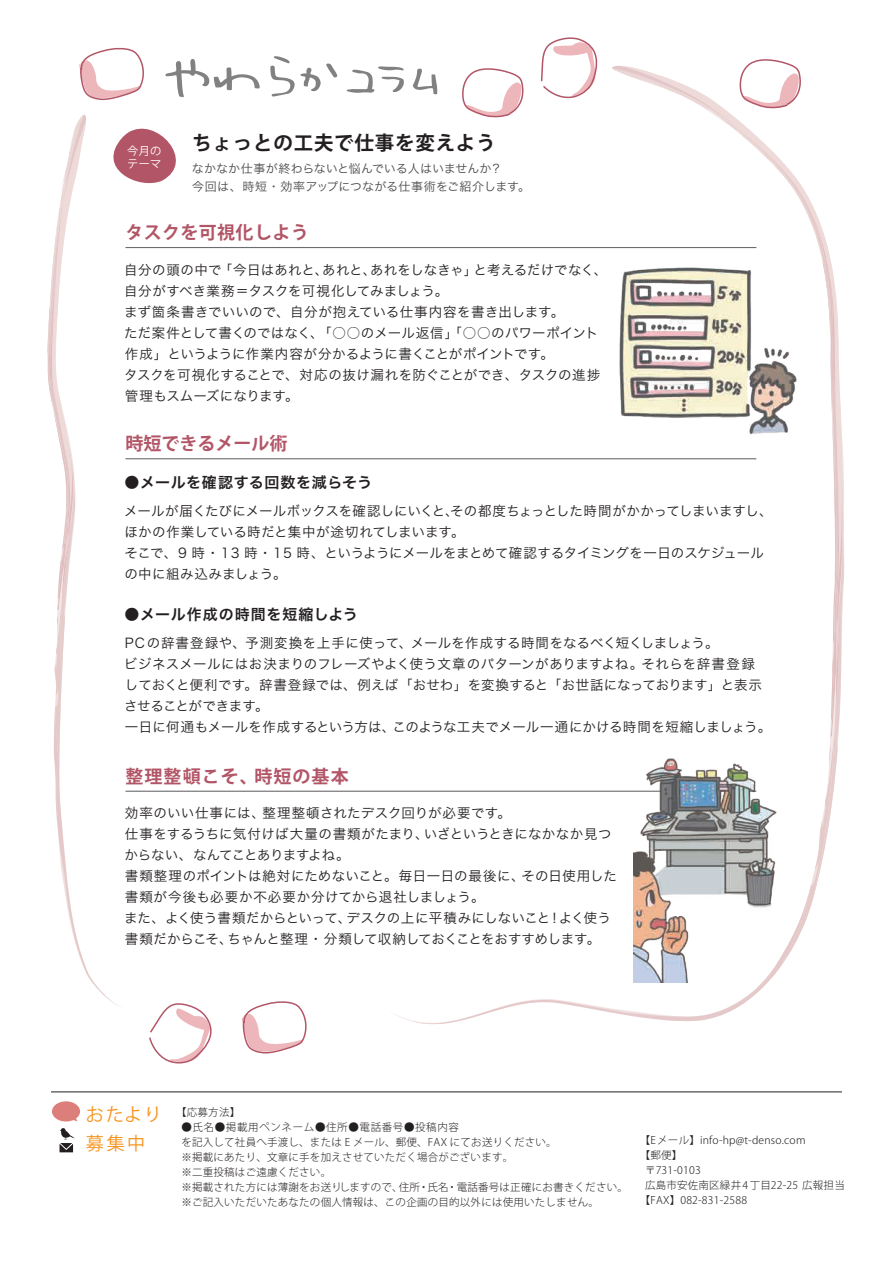
<style>
.page{position:relative;width:893px;height:1263px;background:#fff}
.page>*{position:absolute;margin:0;border:0;box-sizing:border-box;transform-origin:0 0}
.t1{font:700 19.5px "Koz Go Pro";letter-spacing:.04em;color:#231f20}
.t2{font:700 18px "Koz Go Pro";letter-spacing:.06em;color:#b25567}
.t3{font:700 18px "Koz Go Pro";letter-spacing:.02em;color:#b25567}
.t4{font:700 18px "Koz Go Pro";color:#b25567}
.t5{font:18px/28.5px "Koz Go Pr 6 N";letter-spacing:.1em;color:#f7931d}
.t6{font:15px "Hira Kaku Std N W6";letter-spacing:.045em;color:#231f20}
.t7{font:13.5px/21px "Hira Kaku Std N W3";letter-spacing:.005em;color:#231f20}
.t8{font:12px/18px "Hira Kaku Std N W3";color:#4b4c4d}
.t9{font:11.25px "Koz Go Pr 6 N";letter-spacing:.02em;color:#fff}
.t10{font:300 10.5px/15px "Koz Go Pro";letter-spacing:.02em;color:#231f20}
</style>
<div class="page">
<svg style="left:165px;top:59px;width:95px;height:38px"></svg>
<svg style="left:270px;top:56px;width:67px;height:41px"></svg>
<svg style="left:347px;top:66px;width:57px;height:27px"></svg>
<svg style="left:413px;top:69px;width:25px;height:25px"></svg>
<svg style="left:79px;top:47px;width:65px;height:54px"></svg>
<svg style="left:242px;top:1001px;width:65px;height:53px"></svg>
<svg style="left:462px;top:68px;width:62px;height:49px"></svg>
<svg style="left:540px;top:37px;width:58px;height:62px"></svg>
<svg style="left:411px;top:983px;width:356px;height:41px"></svg>
<svg style="left:612px;top:59px;width:232px;height:910px"></svg>
<hr style="left:51px;top:1092px;width:791px;height:1px;background:#231f20">
<div style="left:52px;top:1101px;width:28px;height:20px;background:#dc7f7a;border-radius:50%"></div>
<svg style="left:71px;top:1117px;width:7px;height:4px"></svg>
<svg style="left:60px;top:1128px;width:15px;height:24px"></svg>
<svg style="left:47px;top:115px;width:164px;height:949px"></svg>
<hr style="left:125px;top:247px;width:631px;height:1px;background:#6c6d70">
<hr style="left:125px;top:791px;width:631px;height:1px;background:#6c6d70">
<hr style="left:125px;top:458px;width:631px;height:1px;background:#6c6d70">
<img style="left:633px;top:756px;width:146px;height:227px">
<img style="left:615px;top:263px;width:184px;height:173px">
<p class="t9" style="left:127px;top:144px;width:36px">今月の</p>
<h1 class="t1" style="left:192px;top:130px;width:305px">ちょっとの工夫で仕事を変えよう</h1>
<p class="t9" style="left:127px;top:157px;width:36px">テーマ</p>
<p class="t8" style="left:192px;top:159px;width:340px">なかなか仕事が終わらないと悩んでいる人はいませんか？<br>今回は、時短・効率アップにつながる仕事術をご紹介します。</p>
<h2 class="t3" style="left:125px;top:221px;width:185px">タスクを可視化しよう</h2>
<p class="t7" style="left:124px;top:259px;width:485px">自分の頭の中で「今日はあれと、あれと、あれをしなきゃ」と考えるだけでなく、自分がすべき業務＝タスクを可視化してみましょう。<br>まず箇条書きでいいので、自分が抱えている仕事内容を書き出します。<br>ただ案件として書くのではなく、「○○のメール返信」「○○のパワーポイント作成」というように作業内容が分かるように書くことがポイントです。<br>タスクを可視化することで、対応の抜け漏れを防ぐことができ、タスクの進捗管理もスムーズになります。</p>
<h2 class="t4" style="left:125px;top:432px;width:164px">時短できるメール術</h2>
<p class="t6" style="left:125px;top:471px;width:249px">●メールを確認する回数を減らそう</p>
<p class="t7" style="left:124px;top:500px;width:650px">メールが届くたびにメールボックスを確認しにいくと、その都度ちょっとした時間がかかってしまいますし、ほかの作業している時だと集中が途切れてしまいます。<br>そこで、9 時・13 時・15 時、というようにメールをまとめて確認するタイミングを一日のスケジュールの中に組み込みましょう。</p>
<p class="t6" style="left:125px;top:602px;width:235px">●メール作成の時間を短縮しよう</p>
<p class="t7" style="left:124px;top:632px;width:649px">PCの辞書登録や、予測変換を上手に使って、メールを作成する時間をなるべく短くしましょう。<br>ビジネスメールにはお決まりのフレーズやよく使う文章のパターンがありますよね。それらを辞書登録しておくと便利です。辞書登録では、例えば「おせわ」を変換すると「お世話になっております」と表示させることができます。<br>一日に何通もメールを作成するという方は、このような工夫でメール一通にかける時間を短縮しましょう。</p>
<h2 class="t2" style="left:125px;top:765px;width:225px">整理整頓こそ、時短の基本</h2>
<p class="t7" style="left:124px;top:803px;width:494px">効率のいい仕事には、整理整頓されたデスク回りが必要です。<br>仕事をするうちに気付けば大量の書類がたまり、いざというときになかなか見つからない、なんてことありますよね。<br>書類整理のポイントは絶対にためないこと。毎日一日の最後に、その日使用した書類が今後も必要か不必要か分けてから退社しましょう。<br>また、よく使う書類だからといって、デスクの上に平積みにしないこと！よく使う書類だからこそ、ちゃんと整理・分類して収納しておくことをおすすめします。</p>
<h2 class="t5" style="left:86px;top:1101px;width:77px">おたより募集中</h2>
<p class="t10" style="left:176px;top:1104px;width:66px">【応募方法】</p>
<p class="t10" style="left:181px;top:1119px;width:448px">●氏名●掲載用ペンネーム●住所●電話番号●投稿内容<br>を記入して社員へ手渡し、または E メール、郵便、FAX にてお送りください。<br>※掲載にあたり、文章に手を加えさせていただく場合がございます。<br>※二重投稿はご遠慮ください。<br>※掲載された方には薄謝をお送りしますので、住所・氏名・電話番号は正確にお書きください。※ご記入いただいたあなたの個人情報は、この企画の目的以外には使用いたしません。</p>
<p class="t10" style="left:640px;top:1132px;width:167px">【Eメール】info-hp@t-denso.com</p>
<p class="t10" style="left:640px;top:1147px;width:44px">【郵便】</p>
<p class="t10" style="left:645px;top:1162px;width:57px">〒731-0103</p>
<p class="t10" style="left:645px;top:1177px;width:201px">広島市安佐南区緑井4 丁目22-25 広報担当</p>
<p class="t10" style="left:640px;top:1192px;width:109px">【FAX】082-831-2588</p>
</div>
